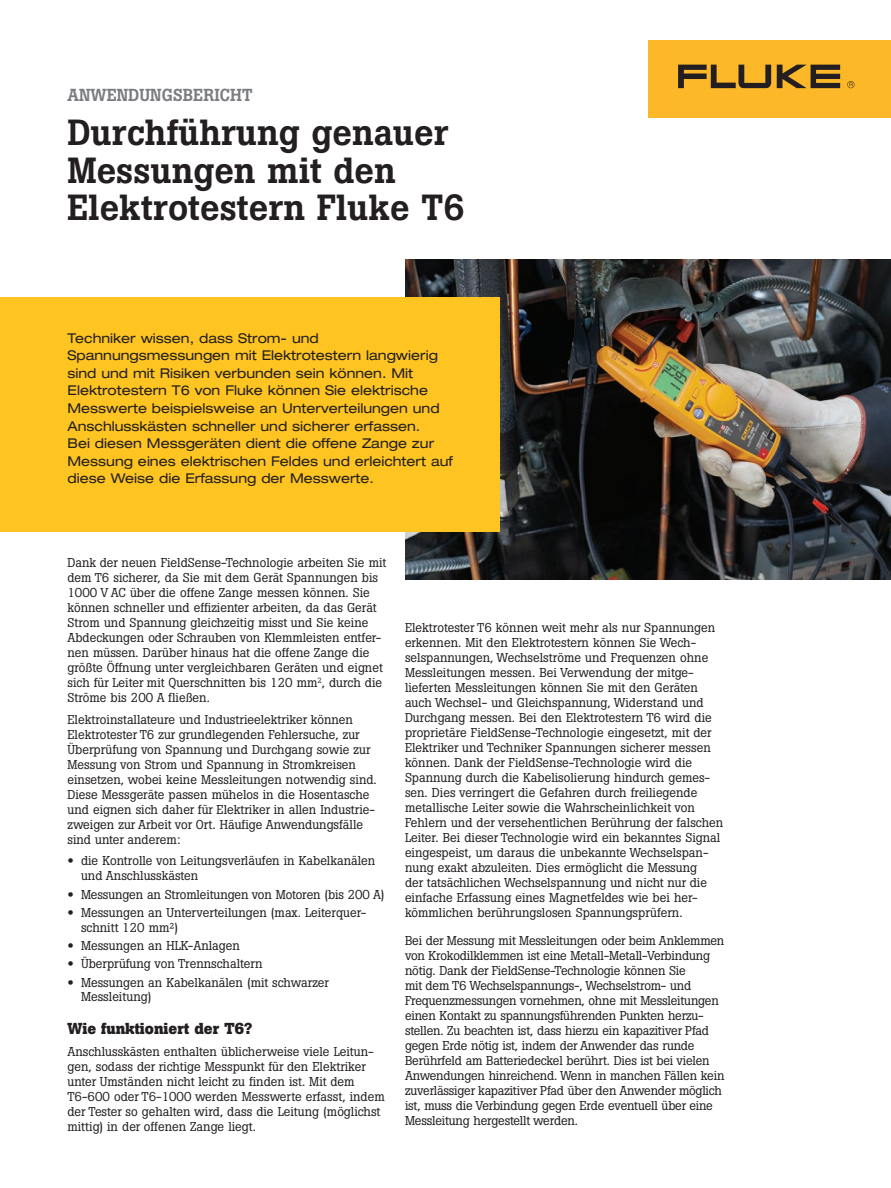
<style>
.page{position:relative;width:891px;height:1188px;background:#fff}
.page>*{position:absolute;margin:0;border:0;box-sizing:border-box;transform-origin:0 0}
.t1{font:500 36px/37.5px "Boton Pro";color:#231f20}
.t2{font:500 17.25px "Boton Pro";color:#7a7c7f}
.t3{font:700 15.75px "Boton Pro";color:#231f20}
.t4{font:expanded 13.5px/17.5px "Helvetica Neue LT Pro";color:#231f20}
.t5{font:12.75px/15px "Boton Pro";color:#231f20}
.s1{font-family:"Helvetica Neue LT Pro"}
</style>
<div class="page">
<img style="left:405px;top:259px;width:486px;height:320px">
<div style="left:0;top:297px;width:499px;height:234px;background:#fec422"></div>
<div style="left:648px;top:40px;width:243px;height:78px;background:#fcb828"></div>
<svg style="left:777px;top:65px;width:63px;height:23px"></svg>
<svg style="left:678px;top:65px;width:93px;height:23px"></svg>
<svg style="left:847px;top:81px;width:8px;height:7px"></svg>
<h2 class="t2" style="left:68px;top:84px;width:187px">ANWENDUNGSBERICHT</h2>
<h1 class="t1" style="left:68px;top:114px;width:399px">Durchführung genauer<br>Messungen mit den<br>Elektrotestern Fluke T6</h1>
<p class="t4" style="left:68px;top:329px;width:387px">Techniker wissen, dass Strom- und Spannungsmessungen mit Elektrotestern langwierig sind und mit Risiken verbunden sein können. Mit Elektrotestern T6 von Fluke können Sie elektrische Messwerte beispielsweise an Unterverteilungen und Anschlusskästen schneller und sicherer erfassen.<br>Bei diesen Messgeräten dient die offene Zange zur Messung eines elektrischen Feldes und erleichtert auf diese Weise die Erfassung der Messwerte.</p>
<p class="t5" style="left:68px;top:555px;width:320px">Dank der neuen FieldSense-Technologie arbeiten Sie mit dem T6 sicherer, da Sie mit dem Gerät Spannungen bis 1000 V AC über die offene Zange messen können. Sie können schneller und effizienter arbeiten, da das Gerät Strom und Spannung gleichzeitig misst und Sie keine Abdeckungen oder Schrauben von Klemmleisten entfer&shy;nen müssen. Darüber hinaus hat die offene Zange die größte Öffnung unter vergleichbaren Geräten und eignet sich für Leiter mit Querschnitten bis 120 mm<sup>2</sup>, durch die Ströme bis 200 A fließen.</p>
<p class="t5" style="left:68px;top:712px;width:311px">Elektroinstallateure und Industrieelektriker können Elektrotester T6 zur grundlegenden Fehlersuche, zur Überprüfung von Spannung und Durchgang sowie zur Messung von Strom und Spannung in Stromkreisen einsetzen, wobei keine Messleitungen notwendig sind.<br>Diese Messgeräte passen mühelos in die Hosentasche und eignen sich daher für Elektriker in allen Industrie&shy;zweigen zur Arbeit vor Ort. Häufige Anwendungsfälle sind unter anderem:</p>
<p class="t5" style="left:81px;top:853px;width:296px;text-indent:-14px"><span class="s1">•</span> die Kontrolle von Leitungsverläufen in Kabelkanälen und Anschlusskästen</p>
<p class="t5" style="left:68px;top:887px;width:319px"><span class="s1">•</span> Messungen an Stromleitungen von Motoren (bis 200 A)</p>
<p class="t5" style="left:81px;top:905px;width:287px;text-indent:-14px"><span class="s1">•</span> Messungen an Unterverteilungen (max. Leiterquer&shy;schnitt 120 mm²)</p>
<p class="t5" style="left:68px;top:938px;width:174px"><span class="s1">•</span> Messungen an HLK-Anlagen</p>
<p class="t5" style="left:68px;top:956px;width:196px"><span class="s1">•</span> Überprüfung von Trennschaltern</p>
<p class="t5" style="left:81px;top:975px;width:250px;text-indent:-14px"><span class="s1">•</span> Messungen an Kabelkanälen (mit schwarzer<br>Messleitung)</p>
<p class="t3" style="left:68px;top:1018px;width:186px">Wie funktioniert der T6?</p>
<p class="t5" style="left:68px;top:1044px;width:319px">Anschlusskästen enthalten üblicherweise viele Leitun&shy;gen, sodass der richtige Messpunkt für den Elektriker unter Umständen nicht leicht zu finden ist. Mit dem T6-600 oder T6-1000 werden Messwerte erfasst, indem der Tester so gehalten wird, dass die Leitung (möglichst mittig) in der offenen Zange liegt.</p>
<p class="t5" style="left:405px;top:620px;width:320px">Elektrotester T6 können weit mehr als nur Spannungen erkennen. Mit den Elektrotestern können Sie Wech&shy;selspannungen, Wechselströme und Frequenzen ohne Messleitungen messen. Bei Verwendung der mitge&shy;lieferten Messleitungen können Sie mit den Geräten auch Wechsel- und Gleichspannung, Widerstand und Durchgang messen. Bei den Elektrotestern T6 wird die proprietäre FieldSense-Technologie eingesetzt, mit der Elektriker und Techniker Spannungen sicherer messen können. Dank der FieldSense-Technologie wird die Spannung durch die Kabelisolierung hindurch gemes&shy;sen. Dies verringert die Gefahren durch freiliegende metallische Leiter sowie die Wahrscheinlichkeit von Fehlern und der versehentlichen Berührung der falschen Leiter. Bei dieser Technologie wird ein bekanntes Signal eingespeist, um daraus die unbekannte Wechselspan&shy;nung exakt abzuleiten. Dies ermöglicht die Messung<br>der tatsächlichen Wechselspannung und nicht nur die einfache Erfassung eines Magnetfeldes wie bei her&shy;kömmlichen berührungslosen Spannungsprüfern.</p>
<p class="t5" style="left:405px;top:933px;width:321px">Bei der Messung mit Messleitungen oder beim Anklemmen von Krokodilklemmen ist eine Metall-Metall-Verbindung nötig. Dank der FieldSense-Technologie können Sie<br>mit dem T6 Wechselspannungs-, Wechselstrom- und Frequenzmessungen vornehmen, ohne mit Messleitungen einen Kontakt zu spannungsführenden Punkten herzu&shy;stellen. Zu beachten ist, dass hierzu ein kapazitiver Pfad gegen Erde nötig ist, indem der Anwender das runde Berührfeld am Batteriedeckel berührt. Dies ist bei vielen Anwendungen hinreichend. Wenn in manchen Fällen kein zuverlässiger kapazitiver Pfad über den Anwender möglich ist, muss die Verbindung gegen Erde eventuell über eine Messleitung hergestellt werden.</p>
</div>
